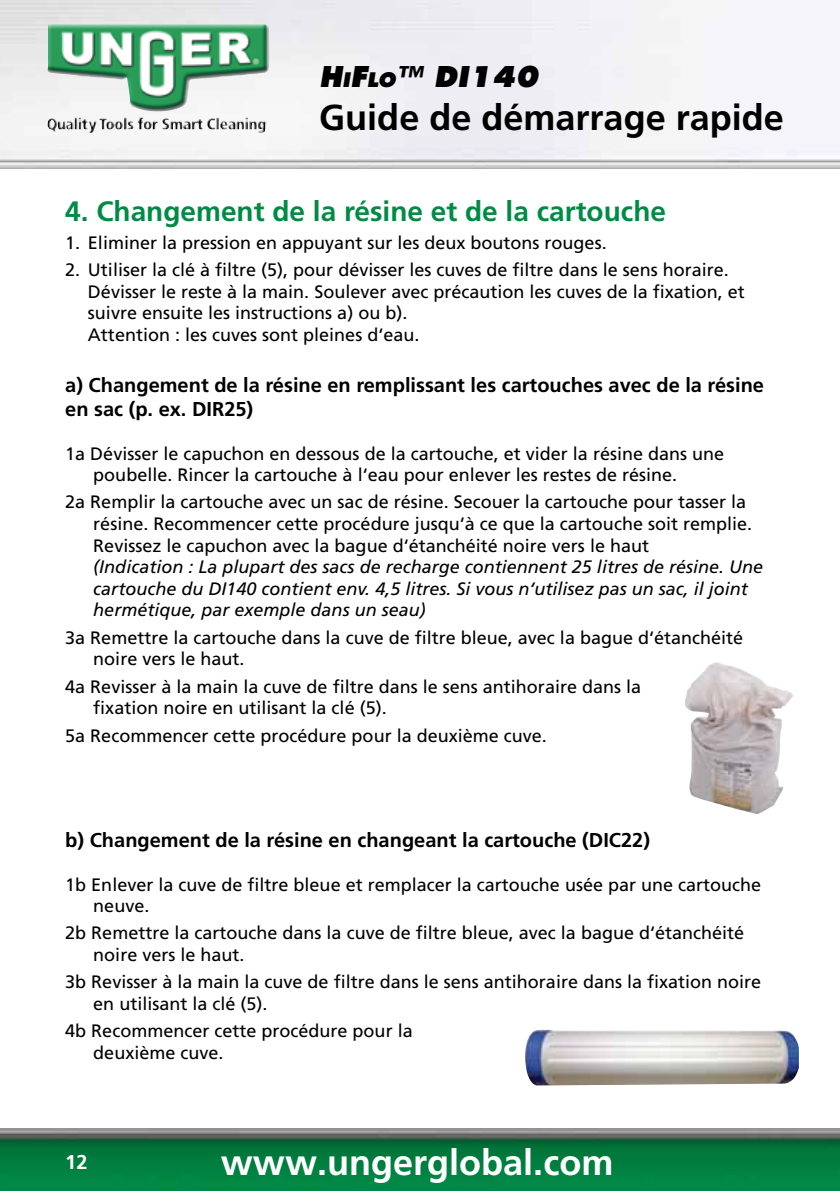
<style>
.page{position:relative;width:840px;height:1191px;background:#fff}
.page>*{position:absolute;margin:0;border:0;box-sizing:border-box;transform-origin:0 0}
.t1{font:700 36px "Frutiger LT Pro";color:#000}
.t2{font:700 36px "Frutiger LT Pro";color:#fff}
.t3{font:700 28px "Frutiger LT Pro";color:#008b45}
.t4{font:italic 800 28px "Futura Com";color:#000}
.t5{font:700 20px/24px "Frutiger LT Pro";color:#000}
.t6{font:700 20px "Frutiger LT Pro";color:#fff}
.t7{font:18px/21.6px "Frutiger LT Pro";color:#000}
.t8{font:italic 18px/21.6px "Frutiger LT Pro";color:#000}
.s1{font-size:19.6px}
</style>
<div class="page">
<img style="left:0;top:0;width:839px;height:169px">
<img style="left:47px;top:24px;width:223px;height:107px">
<img style="left:0;top:1128px;width:839px;height:63px">
<img style="left:525px;top:1029px;width:273px;height:56px">
<img style="left:685px;top:662px;width:108px;height:152px">
<h2 class="t4" style="left:319px;top:57px;width:220px">H<span class="s1">i</span>F<span class="s1">lo</span>™ DI140</h2>
<h1 class="t1" style="left:319px;top:96px;width:466px">Guide de démarrage rapide</h1>
<h2 class="t3" style="left:65px;top:195px;width:602px">4. Changement de la résine et de la cartouche</h2>
<p class="t7" style="left:65px;top:232px;width:542px">1. Eliminer la pression en appuyant sur les deux boutons rouges.</p>
<p class="t7" style="left:88px;top:259px;width:658px;text-indent:-23px">2. Utiliser la clé à filtre (5), pour dévisser les cuves de filtre dans le sens horaire.<br>Dévisser le reste à la main. Soulever avec précaution les cuves de la fixation, et suivre ensuite les instructions a) ou b).<br>Attention : les cuves sont pleines d‘eau.</p>
<p class="t5" style="left:65px;top:373px;width:699px">a) Changement de la résine en remplissant les cartouches avec de la résine en sac (p. ex. DIR25)</p>
<p class="t7" style="left:93px;top:442px;width:632px;text-indent:-28px">1a Dévisser le capuchon en dessous de la cartouche, et vider la résine dans une poubelle. Rincer la cartouche à l‘eau pour enlever les restes de résine.</p>
<p class="t7" style="left:93px;top:491px;width:660px;text-indent:-28px">2a Remplir la cartouche avec un sac de résine. Secouer la cartouche pour tasser la résine. Recommencer cette procédure jusqu‘à ce que la cartouche soit remplie.<br>Revissez le capuchon avec la bague d‘étanchéité noire vers le haut</p>
<p class="t8" style="left:93px;top:556px;width:671px">(Indication : La plupart des sacs de recharge contiennent 25 litres de résine. Une cartouche du DI140 contient env. 4,5 litres. Si vous n‘utilisez pas un sac, il joint hermétique, par exemple dans un seau)</p>
<p class="t7" style="left:93px;top:627px;width:651px;text-indent:-28px">3a Remettre la cartouche dans la cuve de filtre bleue, avec la bague d‘étanchéité noire vers le haut.</p>
<p class="t7" style="left:93px;top:675px;width:549px;text-indent:-28px">4a Revisser à la main la cuve de filtre dans le sens antihoraire dans la fixation noire en utilisant la clé (5).</p>
<p class="t7" style="left:65px;top:724px;width:483px">5a Recommencer cette procédure pour la deuxième cuve.</p>
<p class="t5" style="left:65px;top:828px;width:586px">b) Changement de la résine en changeant la cartouche (DIC22)</p>
<p class="t7" style="left:93px;top:873px;width:669px;text-indent:-28px">1b Enlever la cuve de filtre bleue et remplacer la cartouche usée par une cartouche neuve.</p>
<p class="t7" style="left:93px;top:922px;width:652px;text-indent:-28px">2b Remettre la cartouche dans la cuve de filtre bleue, avec la bague d‘étanchéité noire vers le haut.</p>
<p class="t7" style="left:93px;top:971px;width:669px;text-indent:-28px">3b Revisser à la main la cuve de filtre dans le sens antihoraire dans la fixation noire en utilisant la clé (5).</p>
<p class="t7" style="left:93px;top:1020px;width:321px;text-indent:-28px">4b Recommencer cette procédure pour la deuxième cuve.</p>
<p class="t6" style="left:65px;top:1150px;width:24px">12</p>
<h1 class="t2" style="left:221px;top:1141px;width:394px">www.ungerglobal.com</h1>
</div>
